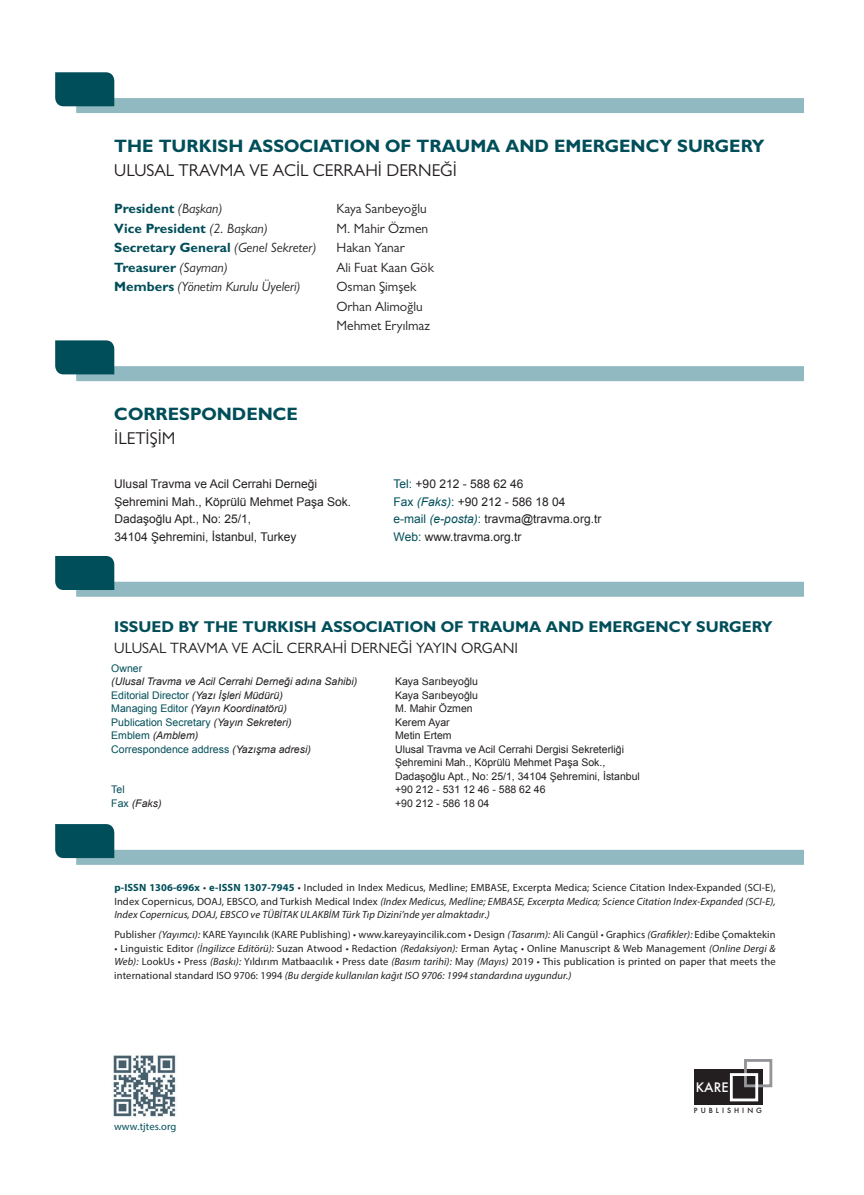
<style>
.page{position:relative;width:864px;height:1195px;background:#fff}
.page>*{position:absolute;margin:0;border:0;box-sizing:border-box;transform-origin:0 0}
.t1{font:700 18px "Gill Sans MT Pro";color:#004e59}
.t2{font:17.25px "Gill Sans MT Pro";color:#231f20}
.t3{font:700 15.75px "Gill Sans MT Pro";color:#004e59}
.t4{font:15px "Gill Sans MT Pro";color:#231f20}
.t5{font:13.5px/19.5px "Gill Sans MT Pro";color:#231f20}
.t6{font:700 13.5px "Gill Sans MT Pro";color:#004e59}
.t7{font:italic 13.5px "Gill Sans MT Pro";color:#231f20}
.t8{font:500 12.75px "Futura";color:#fff}
.t9{font:12px "Arial";color:#231f20}
.t10{font:10.5px/13.5px "Myriad Pro";letter-spacing:.01em;color:#231f20;text-align:justify}
.t11{font:italic 10.5px/13.5px "Myriad Pro";letter-spacing:.01em;color:#231f20;text-align:justify}
.t12{font:10.5px/13.5px "Arial";color:#231f20}
.t13{font:italic 10.5px "Arial";color:#231f20}
.t14{font:10.5px "Arial";color:#004e59}
.t15{font:10.5px "Myriad Pro";letter-spacing:.01em;color:#004e59}
.t16{font:500 6.9px "Futura";letter-spacing:.43em;color:#231f20}
.s1{font-weight:400;font-style:italic;color:#231f20}
.s2{font-weight:700;font-style:normal;color:#004e59}
.s3{color:#004e59}
.s4{font-style:italic;color:#004e59}
.s5{font-style:normal;color:#004e59}
.s6{font-style:italic;color:#231f20}
.s7{font-style:normal}
.s8{font-style:italic}
</style>
<div class="page">
<div style="left:76px;top:98px;width:727px;height:15px;background:#90b9c1"></div>
<div style="left:76px;top:366px;width:727px;height:15px;background:#90b9c1"></div>
<div style="left:76px;top:582px;width:727px;height:15px;background:#90b9c1"></div>
<div style="left:76px;top:850px;width:727px;height:15px;background:#90b9c1"></div>
<div style="left:55px;top:72px;width:59px;height:34px;background:#004e59"></div>
<div style="left:55px;top:340px;width:59px;height:34px;background:#004e59"></div>
<div style="left:55px;top:556px;width:59px;height:34px;background:#004e59"></div>
<div style="left:55px;top:824px;width:59px;height:34px;background:#004e59"></div>
<img style="left:113px;top:1055px;width:63px;height:62px">
<div style="left:693px;top:1069px;width:68px;height:36px;background:#231f20"></div>
<div style="left:743px;top:1059px;width:29px;height:28px;border:3px solid #939598"></div>
<div style="left:729px;top:1073px;width:28px;height:28px;border:3px solid #fff"></div>
<h1 class="t1" style="left:114px;top:135px;width:651px">THE TURKISH ASSOCIATION OF TRAUMA AND EMERGENCY SURGERY</h1>
<h2 class="t2" style="left:114px;top:160px;width:344px">ULUSAL TRAVMA VE ACİL CERRAHİ DERNEĞİ</h2>
<p class="t6" style="left:114px;top:200px;width:110px">President <span class="s1">(Başkan)</span></p>
<p class="t5" style="left:336px;top:199px;width:92px">Kaya Sarıbeyoğlu</p>
<p class="t6" style="left:114px;top:220px;width:155px">Vice President <span class="s1">(2. Başkan)</span></p>
<p class="t5" style="left:336px;top:218px;width:93px">M. Mahir Özmen</p>
<p class="t6" style="left:114px;top:239px;width:203px">Secretary General <span class="s1">(Genel Sekreter)</span></p>
<p class="t5" style="left:336px;top:238px;width:70px">Hakan Yanar</p>
<p class="t6" style="left:114px;top:259px;width:115px">Treasurer <span class="s1">(Sayman)</span></p>
<p class="t5" style="left:336px;top:257px;width:99px">Ali Fuat Kaan Gök</p>
<p class="t7" style="left:114px;top:279px;width:188px"><span class="s2">Members</span> (Yönetim Kurulu Üyeleri)</p>
<p class="t5" style="left:336px;top:277px;width:95px">Osman Şimşek<br>Orhan Alimoğlu<br>Mehmet Eryılmaz</p>
<h1 class="t1" style="left:114px;top:403px;width:185px">CORRESPONDENCE</h1>
<h2 class="t2" style="left:114px;top:428px;width:63px">İLETİŞİM</h2>
<p class="t9" style="left:114px;top:476px;width:204px">Ulusal Travma ve Acil Cerrahi Derneği</p>
<p class="t9" style="left:393px;top:476px;width:131px"><span class="s3">Tel:</span> +90 212 - 588 62 46</p>
<p class="t9" style="left:114px;top:494px;width:238px">Şehremini Mah., Köprülü Mehmet Paşa Sok.</p>
<p class="t9" style="left:393px;top:494px;width:173px"><span class="s3">Fax</span> <span class="s4">(Faks)</span><span class="s3">:</span> +90 212 - 586 18 04</p>
<p class="t9" style="left:114px;top:511px;width:138px">Dadaşoğlu Apt., No: 25/1,</p>
<p class="t9" style="left:393px;top:511px;width:209px"><span class="s3">e-mail</span> <span class="s4">(e-posta)</span><span class="s3">:</span> travma@travma.org.tr</p>
<p class="t9" style="left:114px;top:529px;width:184px">34104 Şehremini, İstanbul, Turkey</p>
<p class="t9" style="left:393px;top:529px;width:129px"><span class="s3">Web:</span> www.travma.org.tr</p>
<h3 class="t3" style="left:114px;top:617px;width:659px">ISSUED BY THE TURKISH ASSOCIATION OF TRAUMA AND EMERGENCY SURGERY</h3>
<h3 class="t4" style="left:114px;top:639px;width:405px">ULUSAL TRAVMA VE ACİL CERRAHİ DERNEĞİ YAYIN ORGANI</h3>
<p class="t14" style="left:111px;top:661px;width:32px">Owner</p>
<p class="t13" style="left:111px;top:674px;width:247px">(Ulusal Travma ve Acil Cerrahi Derneği adına Sahibi)</p>
<p class="t12" style="left:395px;top:675px;width:84px">Kaya Sarıbeyoğlu</p>
<p class="t13" style="left:111px;top:688px;width:173px"><span class="s5">Editorial Director</span> (Yazı İşleri Müdürü)</p>
<p class="t12" style="left:395px;top:688px;width:84px">Kaya Sarıbeyoğlu</p>
<p class="t13" style="left:111px;top:701px;width:177px"><span class="s5">Managing Editor</span> (Yayın Koordinatörü)</p>
<p class="t12" style="left:395px;top:702px;width:79px">M. Mahir Özmen</p>
<p class="t14" style="left:111px;top:715px;width:182px">Publication Secretary <span class="s6">(Yayın Sekreteri)</span></p>
<p class="t12" style="left:395px;top:715px;width:56px">Kerem Ayar</p>
<p class="t13" style="left:111px;top:728px;width:88px"><span class="s5">Emblem</span> (Amblem)</p>
<p class="t12" style="left:395px;top:729px;width:58px">Metin Ertem</p>
<p class="t14" style="left:111px;top:742px;width:201px">Correspondence address <span class="s6">(Yazışma adresi)</span></p>
<p class="t12" style="left:395px;top:742px;width:246px">Ulusal Travma ve Acil Cerrahi Dergisi Sekreterliği<br>Şehremini Mah., Köprülü Mehmet Paşa Sok.,<br>Dadaşoğlu Apt., No: 25/1, 34104 Şehremini, İstanbul</p>
<p class="t14" style="left:111px;top:782px;width:15px">Tel</p>
<p class="t12" style="left:395px;top:783px;width:152px">+90 212 - 531 12 46 - 588 62 46</p>
<p class="t13" style="left:111px;top:796px;width:52px"><span class="s5">Fax</span> (Faks)</p>
<p class="t12" style="left:395px;top:796px;width:96px">+90 212 - 586 18 04</p>
<p class="t11" style="left:114px;top:881px;width:662px"><span class="s2">p-ISSN 1306-696x</span> <span class="s7">•</span> <span class="s2">e-ISSN 1307-7945</span> <span class="s7">• Included in Index Medicus, Medline; EMBASE, Excerpta Medica; Science Citation Index-Expanded (SCI-E), Index Copernicus, DOAJ, EBSCO, and Turkish Medical Index</span> (Index Medicus, Medline; EMBASE, Excerpta Medica; Science Citation Index-Expanded (SCI-E), Index Copernicus, DOAJ, EBSCO ve TÜBİTAK ULAKBİM Türk Tıp Dizini’nde yer almaktadır<span class="s7">.</span>)</p>
<p class="t10" style="left:114px;top:927px;width:662px">Publisher <span class="s8">(Yayımcı):</span> KARE Yayıncılık (KARE Publishing) • www.kareyayincilik.com • Design <span class="s8">(Tasarım):</span> Ali Cangül • Graphics <span class="s8">(Grafikler):</span> Edibe Çomaktekin</p>
<p class="t10" style="left:114px;top:941px;width:662px">• Linguistic Editor <span class="s8">(İngilizce Editörü):</span> Suzan Atwood • Redaction <span class="s8">(Redaksiyon):</span> Erman Aytaç • Online Manuscript &amp; Web Management <span class="s8">(Online Dergi &amp; Web):</span> LookUs • Press <span class="s8">(Baskı):</span> Yıldırım Matbaacılık • Press date <span class="s8">(Basım tarihi):</span> May <span class="s8">(Mayıs)</span> 2019 • This publication is printed on paper that meets the international standard ISO 9706: 1994 <span class="s8">(Bu dergide kullanılan kağıt ISO 9706: 1994 standardına uygundur.)</span></p>
<p class="t15" style="left:114px;top:1119px;width:64px">www.tjtes.org</p>
<p class="t8" style="left:695px;top:1079px;width:34px">KARE</p>
<p class="t16" style="left:693px;top:1105px;width:70px">PUBLISHING</p>
</div>
